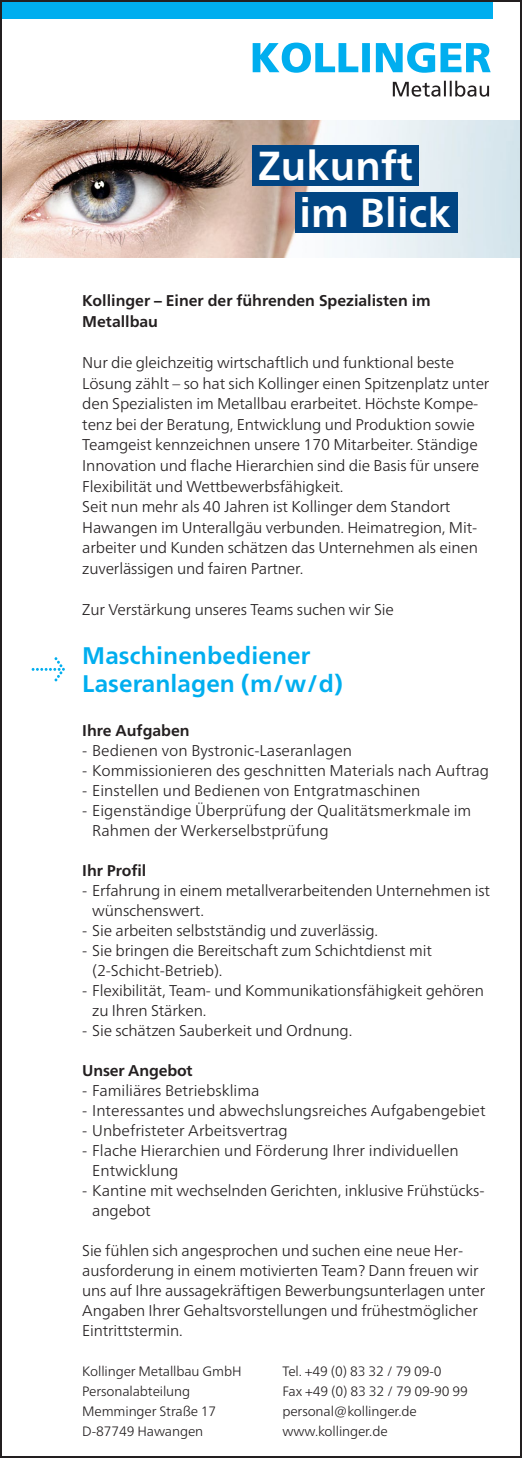
<style>
.page{position:relative;width:522px;height:1458px;background:#fff}
.page>*{position:absolute;margin:0;border:0;box-sizing:border-box;transform-origin:0 0}
.t1{font:700 40.4px "Frutiger Neue LT Pro";letter-spacing:.005em;color:#fff}
.t2{font:700 24px "Frutiger Neue LT Pro";letter-spacing:.005em;color:#00aeef}
.t3{font:300 15.6px/20.6px "Frutiger Neue LT Pro";letter-spacing:-.01em;color:#231f20}
.t4{font:700 15.6px "Frutiger Neue LT Pro";color:#231f20}
.t5{font:300 13.6px "Frutiger Neue LT Pro";letter-spacing:-.01em;color:#231f20}
</style>
<div class="page">
<img style="left:3px;top:121px;width:516px;height:136px">
<div style="left:0;top:0;width:492px;height:19px;background:#00aeef"></div>
<svg style="left:252px;top:43px;width:238px;height:30px"></svg>
<svg style="left:393px;top:81px;width:96px;height:16px"></svg>
<svg style="left:32px;top:657px;width:33px;height:24px"></svg>
<div style="left:252px;top:145px;width:166px;height:41px;background:#014583"></div>
<div style="left:295px;top:192px;width:163px;height:40px;background:#014583"></div>
<p class="t1" style="left:258px;top:141px;width:156px">Zukunft</p>
<p class="t1" style="left:299px;top:189px;width:153px">im Blick</p>
<p class="t4" style="left:82px;top:291px;width:350px">Kollinger – Einer der führenden Spezialisten im</p>
<p class="t4" style="left:82px;top:312px;width:77px">Metallbau</p>
<p class="t3" style="left:82px;top:352px;width:408px">Nur die gleichzeitig wirtschaftlich und funktional beste Lösung zählt – so hat sich Kollinger einen Spitzenplatz unter den Spezialisten im Metallbau erarbeitet. Höchste Kompe&shy;tenz bei der Beratung, Entwicklung und Produktion sowie Teamgeist kennzeichnen unsere 170 Mitarbeiter. Ständige Innovation und flache Hierarchien sind die Basis für unsere Flexibilität und Wettbewerbsfähigkeit.</p>
<p class="t3" style="left:82px;top:496px;width:397px">Seit nun mehr als 40 Jahren ist Kollinger dem Standort Hawangen im Unterallgäu verbunden. Heimatregion, Mit&shy;arbeiter und Kunden schätzen das Unternehmen als einen zuverlässigen und fairen Partner.</p>
<p class="t3" style="left:82px;top:599px;width:313px">Zur Verstärkung unseres Teams suchen wir Sie</p>
<p class="t2" style="left:82px;top:641px;width:229px">Maschinenbediener</p>
<p class="t2" style="left:82px;top:669px;width:262px">Laseranlagen (m/w/d)</p>
<p class="t4" style="left:82px;top:721px;width:109px">Ihre Aufgaben</p>
<p class="t3" style="left:82px;top:740px;width:271px">- Bedienen von Bystronic-Laseranlagen</p>
<p class="t3" style="left:82px;top:760px;width:408px">- Kommissionieren des geschnitten Materials nach Auftrag</p>
<p class="t3" style="left:82px;top:780px;width:339px">- Einstellen und Bedienen von Entgratmaschinen</p>
<p class="t3" style="left:92px;top:800px;width:380px;line-height:20px;text-indent:-10px">- Eigenständige Überprüfung der Qualitätsmerkmale im<br>Rahmen der Werkerselbstprüfung</p>
<p class="t4" style="left:82px;top:861px;width:66px">Ihr Profil</p>
<p class="t3" style="left:92px;top:880px;width:399px;line-height:20px;text-indent:-10px">- Erfahrung in einem metallverarbeitenden Unternehmen ist wünschenswert.</p>
<p class="t3" style="left:82px;top:920px;width:297px">- Sie arbeiten selbstständig und zuverlässig.</p>
<p class="t3" style="left:82px;top:940px;width:351px">- Sie bringen die Bereitschaft zum Schichtdienst mit</p>
<p class="t3" style="left:92px;top:960px;width:132px">(2-Schicht-Betrieb).</p>
<p class="t3" style="left:92px;top:980px;width:393px;line-height:20px;text-indent:-10px">- Flexibilität, Team- und Kommunikationsfähigkeit gehören zu Ihren Stärken.</p>
<p class="t3" style="left:82px;top:1020px;width:271px">- Sie schätzen Sauberkeit und Ordnung.</p>
<p class="t4" style="left:82px;top:1061px;width:112px">Unser Angebot</p>
<p class="t3" style="left:82px;top:1080px;width:179px">- Familiäres Betriebsklima</p>
<p class="t3" style="left:82px;top:1100px;width:405px">- Interessantes und abwechslungsreiches Aufgabengebiet</p>
<p class="t3" style="left:82px;top:1120px;width:207px">- Unbefristeter Arbeitsvertrag</p>
<p class="t3" style="left:82px;top:1140px;width:378px">- Flache Hierarchien und Förderung Ihrer individuellen</p>
<p class="t3" style="left:92px;top:1160px;width:88px">Entwicklung</p>
<p class="t3" style="left:92px;top:1180px;width:393px;line-height:20px;text-indent:-10px">- Kantine mit wechselnden Gerichten, inklusive Frühstücks&shy;angebot</p>
<p class="t3" style="left:82px;top:1240px;width:404px;line-height:20px">Sie fühlen sich angesprochen und suchen eine neue Her&shy;ausforderung in einem motivierten Team? Dann freuen wir uns auf Ihre aussagekräftigen Bewerbungsunterlagen unter Angaben Ihrer Gehaltsvorstellungen und frühestmöglicher Eintrittstermin.</p>
<p class="t5" style="left:82px;top:1362px;width:161px">Kollinger Metallbau GmbH</p>
<p class="t5" style="left:282px;top:1362px;width:161px">Tel. +49 (0) 83 32 / 79 09-0</p>
<p class="t5" style="left:82px;top:1382px;width:109px">Personalabteilung</p>
<p class="t5" style="left:282px;top:1382px;width:187px">Fax +49 (0) 83 32 / 79 09-90 99</p>
<p class="t5" style="left:82px;top:1402px;width:136px">Memminger Straße 17</p>
<p class="t5" style="left:282px;top:1402px;width:136px">personal@kollinger.de</p>
<p class="t5" style="left:82px;top:1422px;width:122px">D-87749 Hawangen</p>
<p class="t5" style="left:282px;top:1422px;width:107px">www.kollinger.de</p>
</div>
